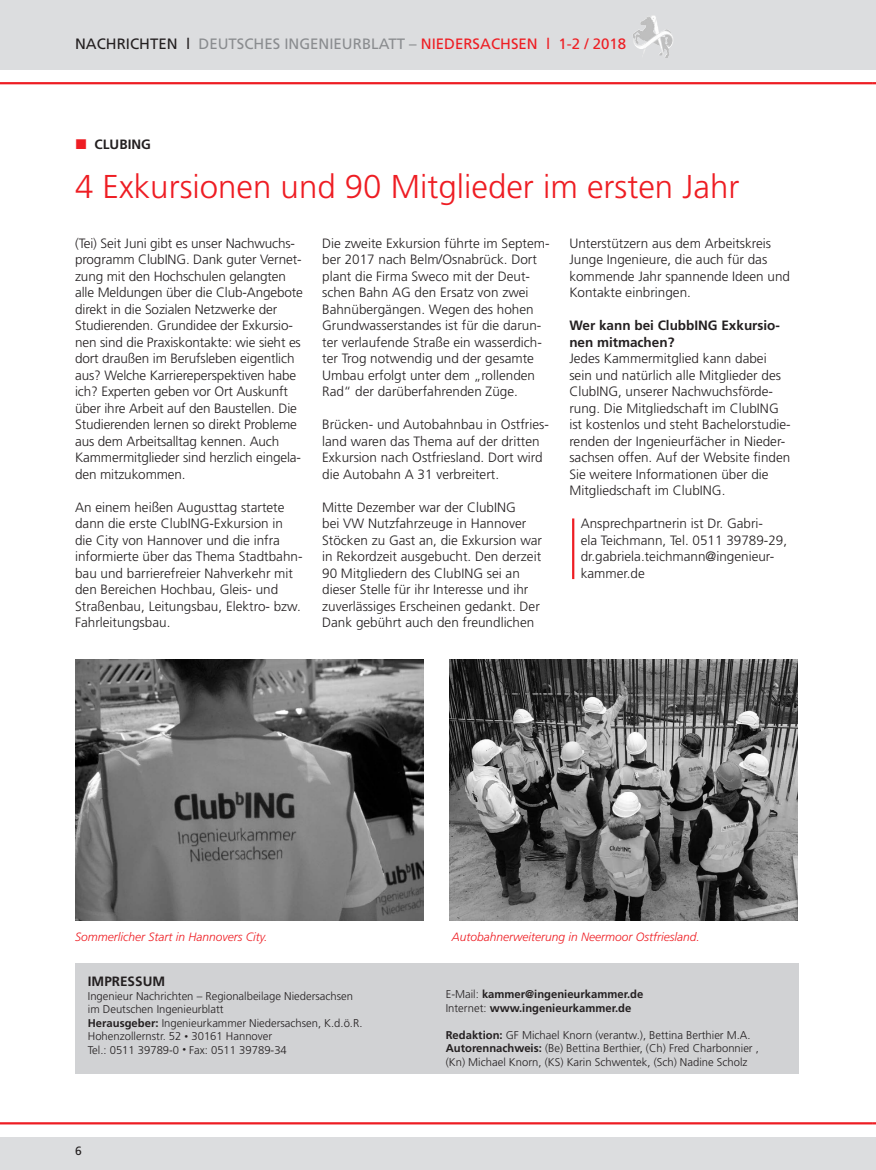
<style>
.page{position:relative;width:876px;height:1170px;background:#fff}
.page>*{position:absolute;margin:0;border:0;box-sizing:border-box;transform-origin:0 0}
.t1{font:300 33px "Frutiger";color:#ee1d23}
.t2{font:15px "Frutiger";color:#8a8c8f}
.t3{font:300 13.5px/16.5px "Frutiger";color:#231f20}
.t4{font:700 13.5px/16.5px "Frutiger";color:#231f20}
.t5{font:italic 300 12px "Frutiger";color:#ee1d23}
.t6{font:12px "Frutiger";color:#231f20}
.t7{font:300 11.25px/13.5px "Frutiger";color:#231f20}
.t8{font:700 11.25px/13.5px "Frutiger";color:#231f20}
.s1{color:#231f20}
.s2{color:#ee1d23}
.s3{font-weight:700}
.s4{font-size:7.5px}
.s5{font-weight:300}
</style>
<div class="page">
<div style="left:0;top:1136px;width:872px;height:34px;background:#dcdddf"></div>
<div style="left:0;top:0;width:872px;height:70px;background:#dcdddf"></div>
<img style="left:635px;top:15px;width:18px;height:18px">
<hr style="left:0;top:82px;width:872px;height:2px;background:#ee1d23">
<hr style="left:0;top:1122px;width:872px;height:2px;background:#ee1d23">
<hr style="left:872px;top:1136px;width:3px;height:34px;background:#dcdddf">
<hr style="left:872px;top:0;width:3px;height:70px;background:#dcdddf">
<img style="left:75px;top:659px;width:348px;height:261px">
<img style="left:449px;top:660px;width:348px;height:260px">
<hr style="left:572px;top:518px;width:2px;height:61px;background:#ee1d23">
<div style="left:75px;top:963px;width:723px;height:110px;background:#d1d2d4"></div>
<p class="t2" style="left:75px;top:35px;width:552px"><span class="s1">NACHRICHTEN l</span> DEUTSCHES INGENIEURBLATT – <span class="s2">NIEDERSACHSEN l 1-2 / 2018</span></p>
<p class="t4" style="left:95px;top:136px;width:58px">CLUBING</p>
<h1 class="t1" style="left:75px;top:168px;width:665px">4 Exkursionen und 90 Mitglieder im ersten Jahr</h1>
<p class="t3" style="left:75px;top:235px;width:229px">(Tei) Seit Juni gibt es unser Nachwuchs&shy;programm ClubING. Dank guter Vernet&shy;zung mit den Hochschulen gelangten alle Meldungen über die Club-Angebote direkt in die Sozialen Netzwerke der Studierenden. Grundidee der Exkursio&shy;nen sind die Praxiskontakte: wie sieht es dort draußen im Berufsleben eigentlich aus? Welche Karriereperspektiven habe ich? Experten geben vor Ort Auskunft über ihre Arbeit auf den Baustellen. Die Studierenden lernen so direkt Probleme aus dem Arbeitsalltag kennen. Auch Kammermitglieder sind herzlich eingela&shy;den mitzukommen.</p>
<p class="t3" style="left:75px;top:499px;width:229px">An einem heißen Augusttag startete dann die erste ClubING-Exkursion in die City von Hannover und die infra informierte über das Thema Stadtbahn&shy;bau und barrierefreier Nahverkehr mit den Bereichen Hochbau, Gleis- und Straßenbau, Leitungsbau, Elektro- bzw.<br>Fahrleitungsbau.</p>
<p class="t3" style="left:322px;top:235px;width:229px">Die zweite Exkursion führte im Septem&shy;ber 2017 nach Belm/Osnabrück. Dort plant die Firma Sweco mit der Deut&shy;schen Bahn AG den Ersatz von zwei Bahnübergängen. Wegen des hohen Grundwasserstandes ist für die darun&shy;ter verlaufende Straße ein wasserdich&shy;ter Trog notwendig und der gesamte Umbau erfolgt unter dem „rollenden Rad“ der darüberfahrenden Züge.</p>
<p class="t3" style="left:322px;top:416px;width:228px">Brücken- und Autobahnbau in Ostfries&shy;land waren das Thema auf der dritten Exkursion nach Ostfriesland. Dort wird die Autobahn A 31 verbreitert.</p>
<p class="t3" style="left:322px;top:499px;width:221px">Mitte Dezember war der ClubING<br>bei VW Nutzfahrzeuge in Hannover Stöcken zu Gast an, die Exkursion war in Rekordzeit ausgebucht. Den derzeit 90 Mitgliedern des ClubING sei an dieser Stelle für ihr Interesse und ihr zuverlässiges Erscheinen gedankt. Der Dank gebührt auch den freundlichen</p>
<p class="t3" style="left:569px;top:235px;width:222px">Unterstützern aus dem Arbeitskreis<br>Junge Ingenieure, die auch für das kommende Jahr spannende Ideen und<br>Kontakte einbringen.</p>
<p class="t4" style="left:569px;top:317px;width:212px">Wer kann bei ClubbING Exkursio&shy;nen mitmachen?</p>
<p class="t3" style="left:569px;top:350px;width:223px">Jedes Kammermitglied kann dabei sein und natürlich alle Mitglieder des ClubING, unserer Nachwuchsförde&shy;rung. Die Mitgliedschaft im ClubING ist kostenlos und steht Bachelorstudie&shy;renden der Ingenieurfächer in Nieder&shy;sachsen offen. Auf der Website finden Sie weitere Informationen über die Mitgliedschaft im ClubING.</p>
<p class="t3" style="left:580px;top:515px;width:208px">Ansprechpartnerin ist Dr. Gabri-<br>ela Teichmann, Tel. 0511 39789-29, dr.gabriela.teichmann@ingenieur&shy;kammer.de</p>
<p class="t5" style="left:75px;top:930px;width:194px">Sommerlicher Start in Hannovers City.</p>
<p class="t5" style="left:451px;top:930px;width:250px">Autobahnerweiterung in Neermoor Ostfriesland.</p>
<p class="t4" style="left:88px;top:973px;width:79px">IMPRESSUM</p>
<p class="t7" style="left:88px;top:989px;width:276px">Ingenieur Nachrichten – Regionalbeilage Niedersachsen im Deutschen Ingenieurblatt<br><span class="s3">Herausgeber:</span> Ingenieurkammer Niedersachsen, K.d.ö.R.<br>Hohenzollernstr. 52 <span class="s4">•</span> 30161 Hannover<br>Tel.: 0511 39789-0 <span class="s4">•</span> Fax: 0511 39789-34</p>
<p class="t8" style="left:445px;top:987px;width:199px"><span class="s5">E-Mail:</span> kammer@ingenieurkammer.de<br><span class="s5">Internet:</span> www.ingenieurkammer.de</p>
<p class="t7" style="left:445px;top:1028px;width:314px"><span class="s3">Redaktion:</span> GF Michael Knorn (verantw.), Bettina Berthier M.A.<br><span class="s3">Autorennachweis:</span> (Be) Bettina Berthier, (Ch) Fred Charbonnier , (Kn) Michael Knorn, (KS) Karin Schwentek, (Sch) Nadine Scholz</p>
<p class="t6" style="left:75px;top:1144px;width:8px">6</p>
</div>
